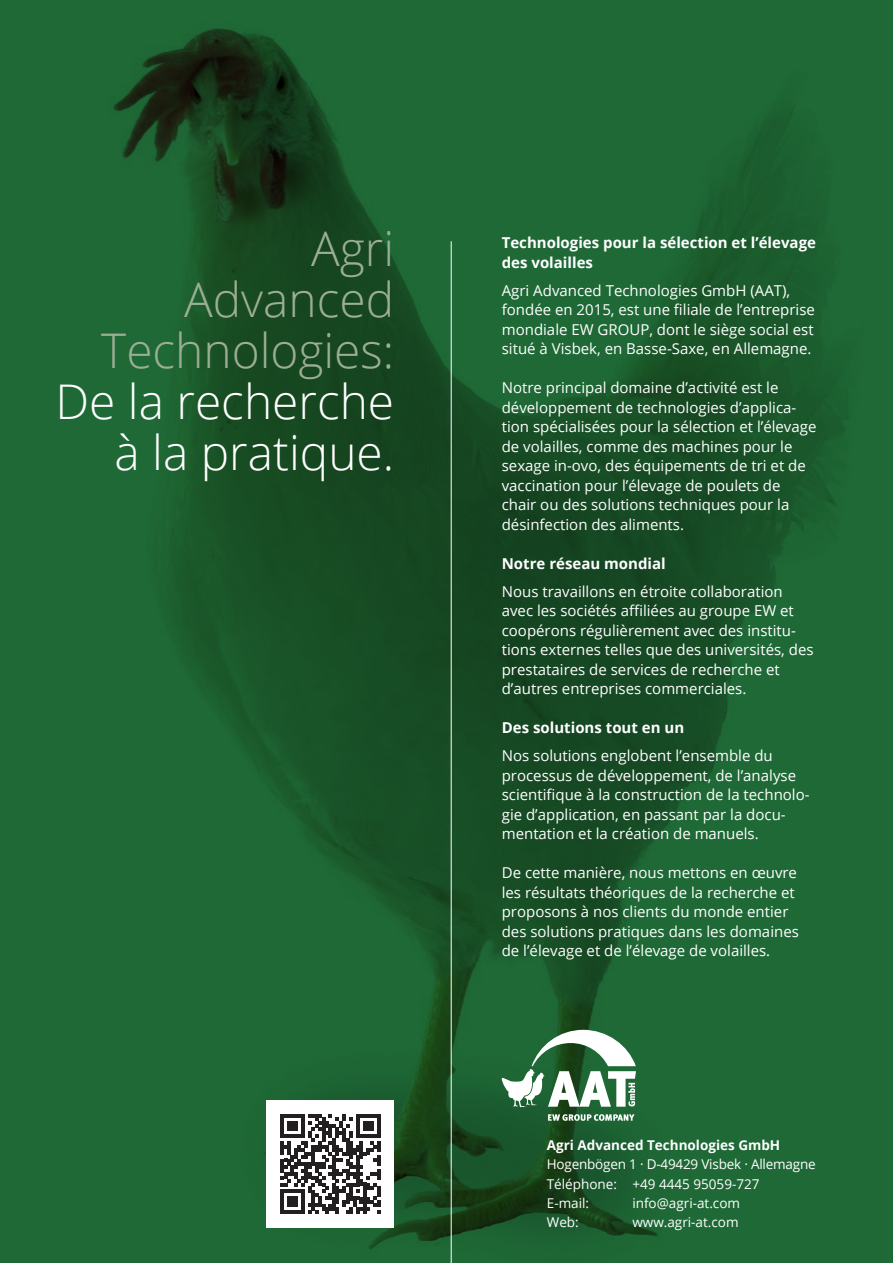
<style>
.page{position:relative;width:893px;height:1263px;background:#1f6936}
.page>*{position:absolute;margin:0;border:0;box-sizing:border-box;transform-origin:0 0}
.t1{font:300 47.85px/50.8px "Open Sans";color:#9cae95;text-align:right}
.t2{font:300 47.85px/50.8px "Open Sans";color:#fff;text-align:right}
.t3{font:15px/19.5px "Open Sans";color:#fff}
.t4{font:700 15px/19.5px "Open Sans";color:#fff}
.t5{font:13.5px/19.2px "Open Sans";color:#fff}
.t6{font:700 13.5px "Open Sans";color:#fff}
</style>
<div class="page">
<img style="left:113px;top:28px;width:735px;height:1235px">
<svg style="left:548px;top:1114px;width:86px;height:7px"></svg>
<svg style="left:502px;top:1030px;width:134px;height:78px"></svg>
<hr style="left:451px;top:241px;width:1px;height:1022px;background:#fff">
<div style="left:267px;top:1100px;width:127px;height:128px;background:#fff"></div>
<svg style="left:280px;top:1114px;width:100px;height:100px"></svg>
<h1 class="t1" style="left:101px;top:222px;width:294px">Agri<br>Advanced<br>Technologies:</h1>
<h1 class="t2" style="left:55px;top:375px;width:340px">De la recherche à la pratique.</h1>
<p class="t4" style="left:502px;top:232px;width:316px">Technologies pour la sélection et l’élevage des volailles</p>
<p class="t3" style="left:502px;top:280px;width:315px">Agri Advanced Technologies GmbH (AAT), fondée en 2015, est une filiale de l’entreprise mondiale EW GROUP, dont le siège social est situé à Visbek, en Basse-Saxe, en Allemagne.</p>
<p class="t3" style="left:502px;top:377px;width:316px">Notre principal domaine d’activité est le développement de technologies d’applica&shy;tion spécialisées pour la sélection et l’élevage de volailles, comme des machines pour le sexage in-ovo, des équipements de tri et de vaccination pour l’élevage de poulets de chair ou des solutions techniques pour la désinfection des aliments.</p>
<p class="t4" style="left:502px;top:553px;width:165px">Notre réseau mondial</p>
<p class="t3" style="left:502px;top:581px;width:313px">Nous travaillons en étroite collaboration avec les sociétés affiliées au groupe EW et coopérons régulièrement avec des institu&shy;tions externes telles que des universités, des prestataires de services de recherche et d’autres entreprises commerciales.</p>
<p class="t4" style="left:502px;top:717px;width:184px">Des solutions tout en un</p>
<p class="t3" style="left:502px;top:745px;width:309px">Nos solutions englobent l’ensemble du processus de développement, de l’analyse scientifique à la construction de la technolo&shy;gie d’application, en passant par la docu&shy;mentation et la création de manuels.</p>
<p class="t3" style="left:502px;top:862px;width:299px">De cette manière, nous mettons en œuvre les résultats théoriques de la recherche et proposons à nos clients du monde entier des solutions pratiques dans les domaines de l’élevage et de l’élevage de volailles.</p>
<p class="t6" style="left:547px;top:1136px;width:235px">Agri Advanced Technologies GmbH</p>
<p class="t5" style="left:547px;top:1154px;width:270px">Hogenbögen 1 · D-49429 Visbek · Allemagne<br>Téléphone: +49 4445 95059-727<br>E-mail:</p>
<p class="t5" style="left:632px;top:1193px;width:109px">info@agri-at.com</p>
<p class="t5" style="left:547px;top:1212px;width:33px">Web:</p>
<p class="t5" style="left:632px;top:1212px;width:108px">www.agri-at.com</p>
</div>
